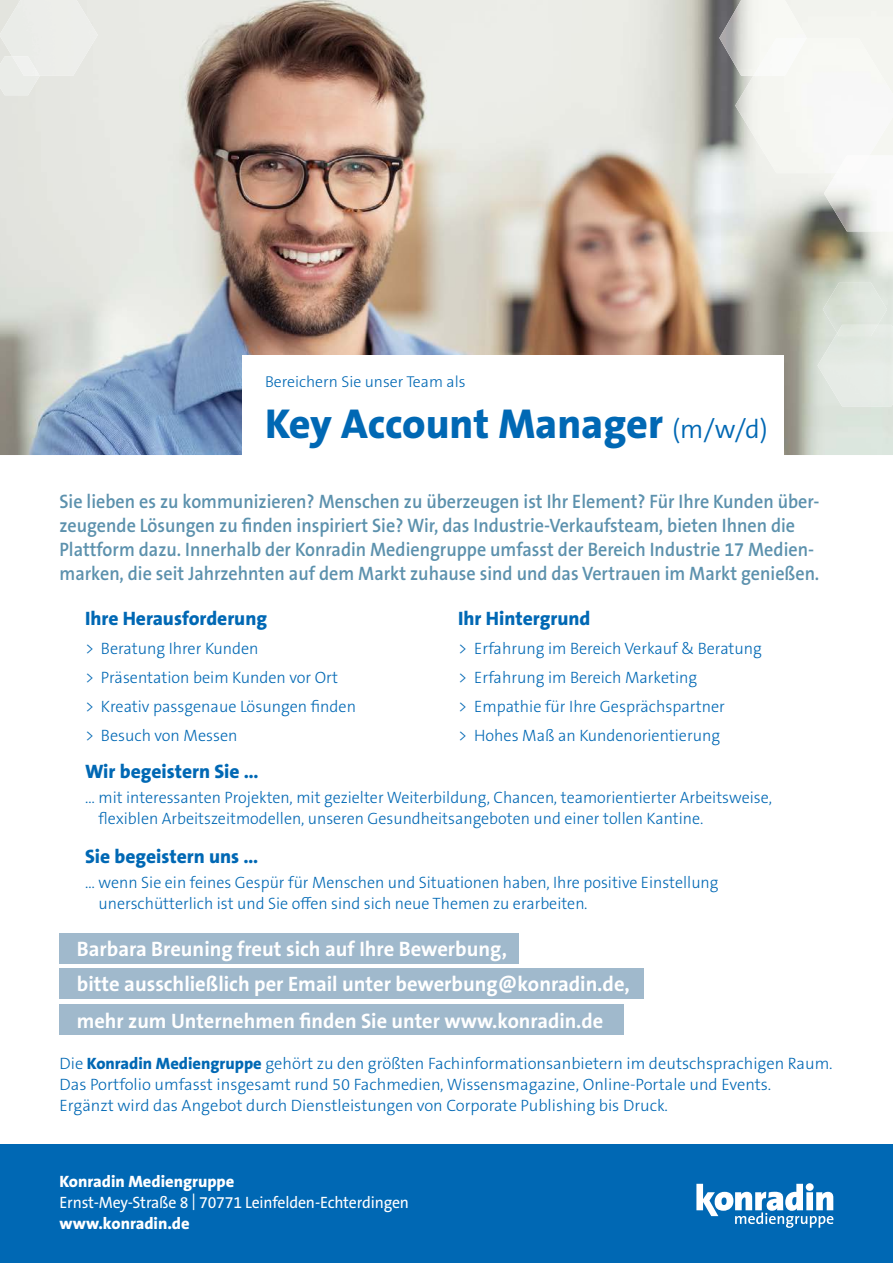
<style>
.page{position:relative;width:893px;height:1263px;background:#fff}
.page>*{position:absolute;margin:0;border:0;box-sizing:border-box;transform-origin:0 0}
.t1{font:800 42.15px "The Sans B W8";color:#0068b4}
.t2{font:700 21px/35.5px "The Sans B W7";color:#fff}
.t3{font:600 19.5px/24px "The Sans B W6";color:#5c91ad;scale:.93 1}
.t4{font:800 19.5px "The Sans B W8";color:#0068b4}
.t5{font:300 16.5px/28.8px "The Sans B W3";color:#0068b4}
.t6{font:16.5px "The Sans B W5 Plain";letter-spacing:-.01em;color:#fff;scale:.96 1}
.t7{font:800 16.5px "The Sans B W8";color:#fff}
.t8{font:300 15.75px "The Sans B W3";color:#0068b4}
.s1{font-family:"The Sans B W4";font-weight:300;font-size:26.25px}
.s2{font-family:"The Sans B W8";font-weight:800}
</style>
<div class="page">
<img style="left:0;top:0;width:893px;height:455px">
<img style="left:824px;top:173px;width:69px;height:58px">
<img style="left:719px;top:0;width:88px;height:76px">
<img style="left:735px;top:38px;width:158px;height:135px">
<img style="left:836px;top:156px;width:33px;height:17px">
<img style="left:753px;top:38px;width:54px;height:38px">
<img style="left:817px;top:325px;width:76px;height:81px">
<div style="left:0;top:0;width:98px;height:76px;background:#ecedea"></div>
<img style="left:823px;top:283px;width:64px;height:50px">
<img style="left:837px;top:325px;width:41px;height:11px">
<img style="left:0;top:56px;width:40px;height:39px">
<img style="left:12px;top:56px;width:28px;height:20px">
<div style="left:242px;top:355px;width:542px;height:104px;background:#fff"></div>
<div style="left:0;top:1145px;width:893px;height:118px;background:#0068b4"></div>
<svg style="left:696px;top:1183px;width:137px;height:45px"></svg>
<div style="left:60px;top:933px;width:459px;height:31px;background:#a0b9cc"></div>
<div style="left:60px;top:968px;width:584px;height:31px;background:#a0b9cc"></div>
<div style="left:60px;top:1005px;width:564px;height:30px;background:#a0b9cc"></div>
<p class="t8" style="left:265px;top:372px;width:202px">Bereichern Sie unser Team als</p>
<h1 class="t1" style="left:265px;top:397px;width:504px">Key Account Manager <span class="s1">(m/w/d)</span></h1>
<p class="t3" style="left:60px;top:489px;width:819px">Sie lieben es zu kommunizieren? Menschen zu überzeugen ist Ihr Element? Für Ihre Kunden über&shy;zeugende Lösungen zu nden inspiriert Sie? Wir, das Industrie-Verkaufsteam, bieten Ihnen die Plattform dazu. Innerhalb der Konradin Mediengruppe umfasst der Bereich Industrie 17 Medien&shy;marken, die seit Jahrzehnten auf dem Markt zuhause sind und das Vertrauen im Markt genießen.</p>
<p class="t4" style="left:85px;top:606px;width:184px">Ihre Herausforderung</p>
<p class="t5" style="left:85px;top:634px;width:273px">&gt; Beratung Ihrer Kunden<br>&gt; Präsentation beim Kunden vor Ort<br>&gt; Kreativ passgenaue Lösungen nden &gt; Besuch von Messen</p>
<p class="t4" style="left:458px;top:606px;width:134px">Ihr Hintergrund</p>
<p class="t5" style="left:458px;top:634px;width:305px">&gt; Erfahrung im Bereich Verkauf &amp; Beratung &gt; Erfahrung im Bereich Marketing<br>&gt; Empathie für Ihre Gesprächspartner<br>&gt; Hohes Maß an Kundenorientierung</p>
<p class="t4" style="left:85px;top:759px;width:175px">Wir begeistern Sie …</p>
<p class="t5" style="left:108px;top:787px;width:666px;line-height:21px;text-indent:-23px">… mit interessanten Projekten, mit gezielter Weiterbildung, Chancen, teamorientierter Arbeitsweise, exiblen Arbeitszeitmodellen, unseren Gesundheitsangeboten und einer tollen Kantine.</p>
<p class="t4" style="left:85px;top:844px;width:175px">Sie begeistern uns …</p>
<p class="t5" style="left:98px;top:872px;width:621px;line-height:21px;text-indent:-13px">… wenn Sie ein feines Gespür für Menschen und Situationen haben, Ihre positive Einstellung unerschütterlich ist und Sie offen sind sich neue Themen zu erarbeiten.</p>
<p class="t2" style="left:77px;top:932px;width:555px">Barbara Breuning freut sich auf Ihre Bewerbung,<br>bitte ausschließlich per Email unter bewerbung@konradin.de, mehr zum Unternehmen nden Sie unter www.konradin.de</p>
<p class="t5" style="left:60px;top:1052px;width:774px;line-height:21px">Die <span class="s2">Konradin Mediengruppe</span> gehört zu den größten Fachinformationsanbietern im deutschsprachigen Raum.<br>Das Portfolio umfasst insgesamt rund 50 Fachmedien, Wissensmagazine, Online-Portale und Events.<br>Ergänzt wird das Angebot durch Dienstleistungen von Corporate Publishing bis Druck.</p>
<p class="t7" style="left:60px;top:1170px;width:176px">Konradin Mediengruppe</p>
<p class="t6" style="left:60px;top:1191px;width:366px">Ernst-Mey-Straße 8 | 70771 Leinfelden-Echterdingen</p>
<p class="t7" style="left:60px;top:1212px;width:132px">www.konradin.de</p>
</div>
